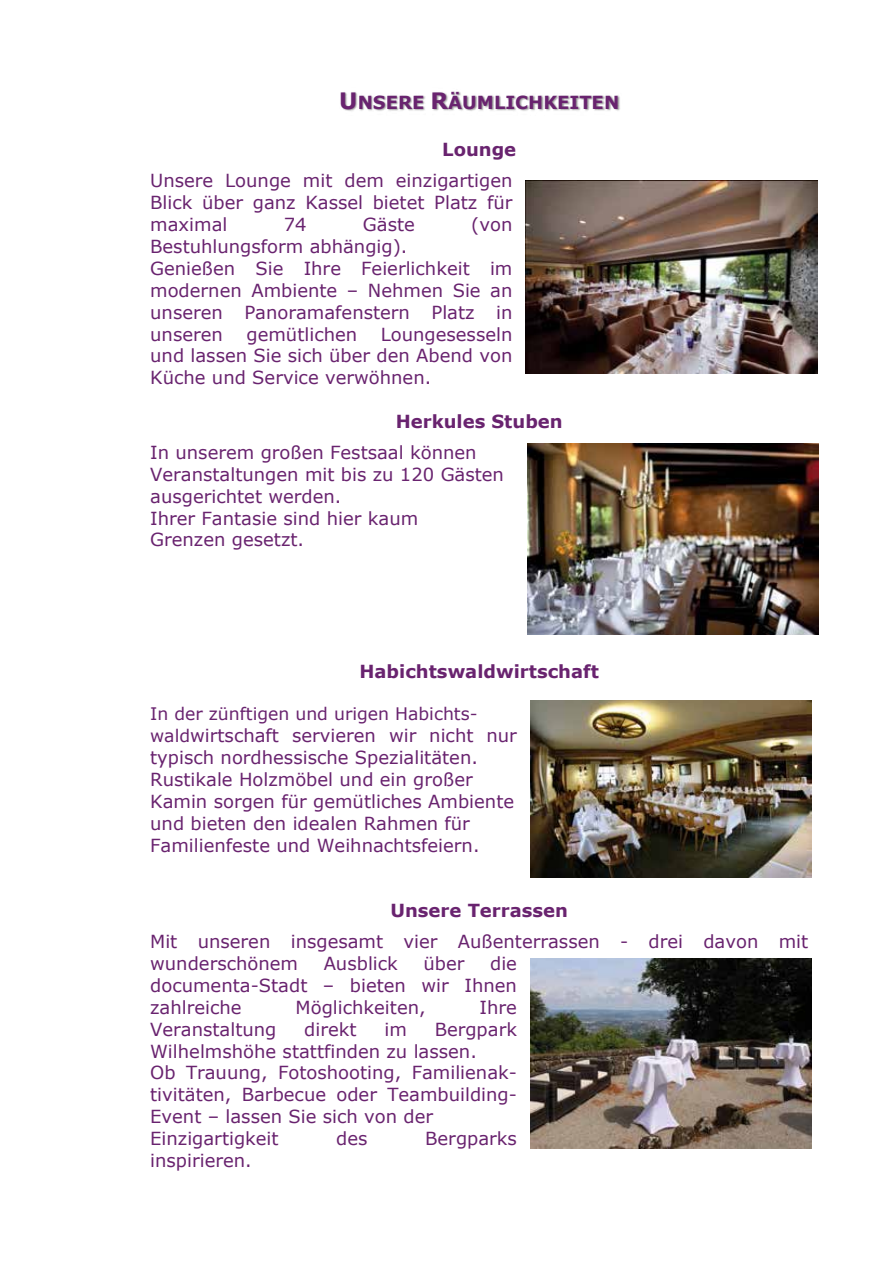
<style>
.page{position:relative;width:893px;height:1263px;background:#fff}
.page>*{position:absolute;margin:0;border:0;box-sizing:border-box;transform-origin:0 0}
.t1{font:18px/21.9px "Verdana";color:#69236f}
.t2{font:700 18px "Verdana";color:#69236f}
.t3{font:17.25px "Verdana";color:#69236f}
.s1{font-size:22.5px}
.s2{font-size:17.25px}
</style>
<div class="page">
<img style="left:341px;top:91px;width:279px;height:20px">
<img style="left:526px;top:180px;width:291px;height:194px">
<img style="left:530px;top:958px;width:281px;height:190px">
<img style="left:530px;top:700px;width:282px;height:178px">
<img style="left:527px;top:444px;width:291px;height:190px">
<p class="t2" style="left:339px;top:89px;width:281px"><span class="s1">U</span>NSERE <span class="s1">R</span>ÄUMLICHKEITEN</p>
<p class="t2" style="left:442px;top:137px;width:75px">Lounge</p>
<p class="t1" style="left:150px;top:170px;width:364px;text-align:justify">Unsere Lounge mit dem einzigartigen Blick über ganz Kassel bietet Platz für maximal</p>
<p class="t1" style="left:284px;top:213px;width:24px">74</p>
<p class="t1" style="left:363px;top:213px;width:53px">Gäste</p>
<p class="t1" style="left:471px;top:213px;width:43px">(von</p>
<p class="t1" style="left:150px;top:235px;width:364px">Bestuhlungsform abhängig).<br>Genießen Sie Ihre Feierlichkeit im modernen Ambiente – Nehmen Sie an unseren Panoramafenstern Platz in unseren</p>
<p class="t1" style="left:150px;top:323px;width:364px;text-align:justify;text-indent:230px">Loungesesseln und lassen Sie sich über den Abend von Küche und Service verwöhnen.</p>
<p class="t2" style="left:395px;top:409px;width:168px">Herkules Stuben</p>
<p class="t1" style="left:150px;top:441px;width:355px">In unserem großen Festsaal können<br>Veranstaltungen mit bis zu 120 Gästen ausgerichtet werden.<br>Ihrer Fantasie sind hier kaum<br>Grenzen gesetzt.</p>
<p class="t1" style="left:246px;top:323px;width:112px">gemütlichen</p>
<p class="t2" style="left:359px;top:658px;width:241px">Habichtswaldwirtschaft</p>
<p class="t3" style="left:150px;top:702px;width:329px">In der zünftigen und urigen Habichts-</p>
<p class="t1" style="left:150px;top:724px;width:368px"><span class="s2">wald</span>wirtschaft servieren wir nicht nur typisch nordhessische Spezialitäten.<br>Rustikale Holzmöbel und ein großer Kamin sorgen für gemütliches Ambiente und bieten den idealen Rahmen für Familienfeste und Weihnachtsfeiern.</p>
<p class="t2" style="left:390px;top:898px;width:179px">Unsere Terrassen</p>
<p class="t1" style="left:150px;top:931px;width:659px">Mit unseren insgesamt vier Außenterrassen - drei davon mit wunderschönem</p>
<p class="t1" style="left:150px;top:952px;width:368px;text-align:justify;text-indent:340px">die documenta-Stadt – bieten wir Ihnen zahlreiche</p>
<p class="t1" style="left:323px;top:952px;width:76px">Ausblick</p>
<p class="t1" style="left:423px;top:952px;width:43px">über</p>
<p class="t1" style="left:295px;top:996px;width:132px">Möglichkeiten,</p>
<p class="t1" style="left:479px;top:996px;width:39px">Ihre</p>
<p class="t1" style="left:150px;top:1018px;width:128px">Veranstaltung</p>
<p class="t1" style="left:304px;top:1018px;width:54px">direkt</p>
<p class="t1" style="left:384px;top:1018px;width:24px">im</p>
<p class="t1" style="left:150px;top:1018px;width:368px;text-indent:284px">Bergpark<br>Wilhelmshöhe stattfinden zu lassen.<br>Ob Trauung, Fotoshooting, Familienak&shy;tivitäten, Barbecue oder Teambuilding-<br>Event – lassen Sie sich von der<br>Einzigartigkeit</p>
<p class="t1" style="left:336px;top:1127px;width:33px">des</p>
<p class="t1" style="left:425px;top:1127px;width:93px">Bergparks</p>
<p class="t1" style="left:150px;top:1149px;width:103px">inspirieren.</p>
</div>
